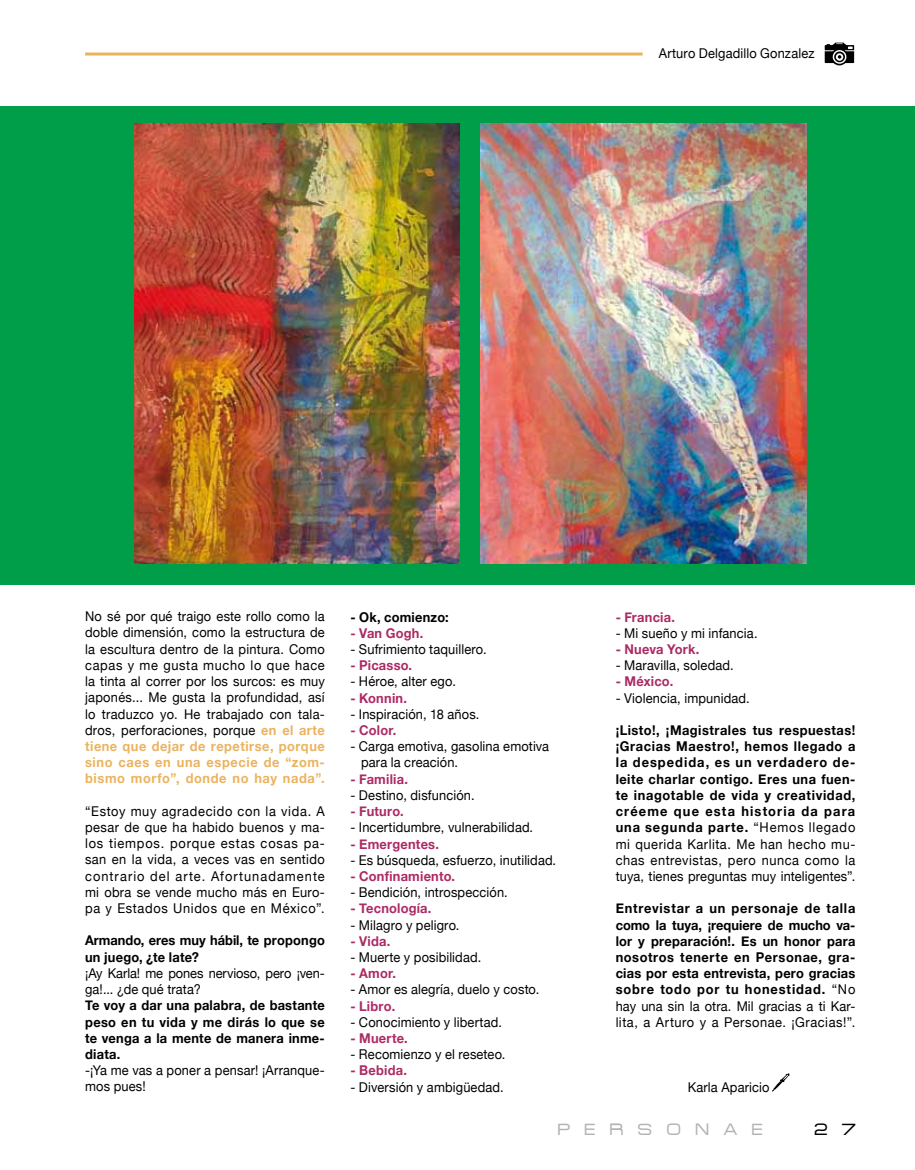
<style>
.page{position:relative;width:915px;height:1170px;background:#fff}
.page>*{position:absolute;margin:0;border:0;box-sizing:border-box;transform-origin:0 0}
.t1{font:18px "Acens";letter-spacing:.8em;color:#b1b3b4}
.t2{font:18px "Acens";color:#000}
.t3{font:13.5px/16.2px "Helvetica Neue";letter-spacing:.01em;color:#000;scale:.95 1}
.t4{font:700 13.5px/16.2px "Helvetica Neue";letter-spacing:.025em;color:#000;text-align:justify;scale:.95 1}
.t5{font:700 13.5px "Helvetica Neue";letter-spacing:.015em;color:#ac2a65;scale:.95 1}
.s1{font-weight:700;color:#ebb35e}
.s2{font-weight:400}
.s3{color:#fff}
</style>
<div class="page">
<hr style="left:85px;top:53px;width:557px;height:3px;background:#ebb35e">
<svg style="left:824px;top:43px;width:29px;height:20px"></svg>
<div style="left:0;top:106px;width:914px;height:479px;background:#009e49"></div>
<img style="left:134px;top:123px;width:325px;height:440px">
<img style="left:480px;top:123px;width:326px;height:440px">
<svg style="left:772px;top:1073px;width:17px;height:18px"></svg>
<p class="t3" style="left:658px;top:45px;width:165px">Arturo Delgadillo Gonzalez</p>
<p class="t3" style="left:85px;top:608px;width:254px;text-align:justify">No sé por qué traigo este rollo como la doble dimensión, como la estructura de la escultura dentro de la pintura. Como capas y me gusta mucho lo que hace la tinta al correr por los surcos: es muy japonés... Me gusta la profundidad, así lo traduzco yo. He trabajado con tala&shy;dros, perforaciones, porque <span class="s1">en el arte tiene que dejar de repetirse, porque sino caes en una especie de “zom&shy;bismo morfo”, donde no hay nada”.</span></p>
<p class="t3" style="left:85px;top:802px;width:254px;text-align:justify">“Estoy muy agradecido con la vida. A pesar de que ha habido buenos y ma&shy;los tiempos. porque estas cosas pa&shy;san en la vida, a veces vas en sentido contrario del arte. Afortunadamente mi obra se vende mucho más en Euro&shy;pa y Estados Unidos que en México”.</p>
<p class="t4" style="left:85px;top:932px;width:254px">Armando, eres muy hábil, te propongo un juego, ¿te late?</p>
<p class="t3" style="left:85px;top:964px;width:254px">¡Ay Karla! me pones nervioso, pero ¡ven&shy;ga!... ¿de qué trata?</p>
<p class="t4" style="left:85px;top:996px;width:254px">Te voy a dar una palabra, de bastante peso en tu vida y me dirás lo que se te venga a la mente de manera inme&shy;diata.</p>
<p class="t3" style="left:85px;top:1061px;width:254px">-¡Ya me vas a poner a pensar! ¡Arranque&shy;mos pues!</p>
<p class="t4" style="left:350px;top:608px;width:105px">- Ok, comienzo:</p>
<p class="t5" style="left:350px;top:624px;width:78px">- Van Gogh.</p>
<p class="t3" style="left:350px;top:641px;width:145px">- Sufrimiento taquillero.</p>
<p class="t5" style="left:350px;top:657px;width:67px">- Picasso.</p>
<p class="t3" style="left:350px;top:673px;width:112px">- Héroe, alter ego.</p>
<p class="t5" style="left:350px;top:689px;width:61px">- Konnin.</p>
<p class="t3" style="left:350px;top:705px;width:137px">- Inspiración, 18 años.</p>
<p class="t5" style="left:350px;top:721px;width:50px">- Color.</p>
<p class="t3" style="left:361px;top:738px;width:199px;text-indent:-11px">- Carga emotiva, gasolina emotiva para la creación.</p>
<p class="t5" style="left:350px;top:770px;width:62px">- Familia.</p>
<p class="t3" style="left:350px;top:786px;width:132px">- Destino, disfunción.</p>
<p class="t5" style="left:350px;top:802px;width:58px">- Futuro.</p>
<p class="t3" style="left:350px;top:819px;width:194px">- Incertidumbre, vulnerabilidad.</p>
<p class="t5" style="left:350px;top:835px;width:95px">- Emergentes.</p>
<p class="t3" style="left:350px;top:851px;width:218px">- Es búsqueda, esfuerzo, inutilidad.</p>
<p class="t5" style="left:350px;top:867px;width:112px">- Confinamiento.</p>
<p class="t3" style="left:350px;top:884px;width:167px">- Bendición, introspección.</p>
<p class="t5" style="left:350px;top:900px;width:87px">- Tecnología.</p>
<p class="t3" style="left:350px;top:916px;width:116px">- Milagro y peligro.</p>
<p class="t5" style="left:350px;top:932px;width:44px">- Vida.</p>
<p class="t3" style="left:350px;top:948px;width:139px">- Muerte y posibilidad.</p>
<p class="t5" style="left:350px;top:964px;width:50px">- Amor.</p>
<p class="t3" style="left:350px;top:981px;width:200px">- Amor es alegría, duelo y costo.</p>
<p class="t5" style="left:350px;top:997px;width:49px">- Libro.</p>
<p class="t3" style="left:350px;top:1013px;width:161px">- Conocimiento y libertad.</p>
<p class="t5" style="left:350px;top:1029px;width:62px">- Muerte.</p>
<p class="t3" style="left:350px;top:1046px;width:165px">- Recomienzo y el reseteo.</p>
<p class="t5" style="left:350px;top:1062px;width:61px">- Bebida.</p>
<p class="t3" style="left:350px;top:1078px;width:163px">- Diversión y ambigüedad.</p>
<p class="t5" style="left:615px;top:608px;width:64px">- Francia.</p>
<p class="t3" style="left:615px;top:624px;width:151px">- Mi sueño y mi infancia.</p>
<p class="t5" style="left:615px;top:640px;width:90px">- Nueva York.</p>
<p class="t3" style="left:615px;top:657px;width:126px">- Maravilla, soledad.</p>
<p class="t5" style="left:615px;top:673px;width:62px">- México.</p>
<p class="t3" style="left:615px;top:689px;width:142px">- Violencia, impunidad.</p>
<p class="t4" style="left:615px;top:721px;width:254px">¡Listo!, ¡Magistrales tus respuestas! ¡Gracias Maestro!, hemos llegado a la despedida, es un verdadero de&shy;leite charlar contigo. Eres una fuen&shy;te inagotable de vida y creatividad, créeme que esta historia da para una segunda parte. <span class="s2">“Hemos llegado mi querida Karlita. Me han hecho mu&shy;chas entrevistas, pero nunca como la tuya, tienes preguntas muy inteligentes”.</span></p>
<p class="t4" style="left:615px;top:900px;width:254px">Entrevistar a un personaje de talla como la tuya, ¡requiere de mucho va&shy;lor y preparación!. Es un honor para nosotros tenerte en Personae, gra&shy;cias por esta entrevista, pero gracias sobre todo por tu honestidad. <span class="s2">“No hay una sin la otra. Mil gracias a ti Kar&shy;lita, a Arturo y a Personae. ¡Gracias!”.</span></p>
<p class="t3" style="left:687px;top:1078px;width:102px">Karla Aparicio<span class="s3">....</span></p>
<h1 class="t1" style="left:557px;top:1121px;width:206px">PERSONAE</h1>
<h1 class="t2" style="left:814px;top:1121px;width:43px">2 7</h1>
</div>
